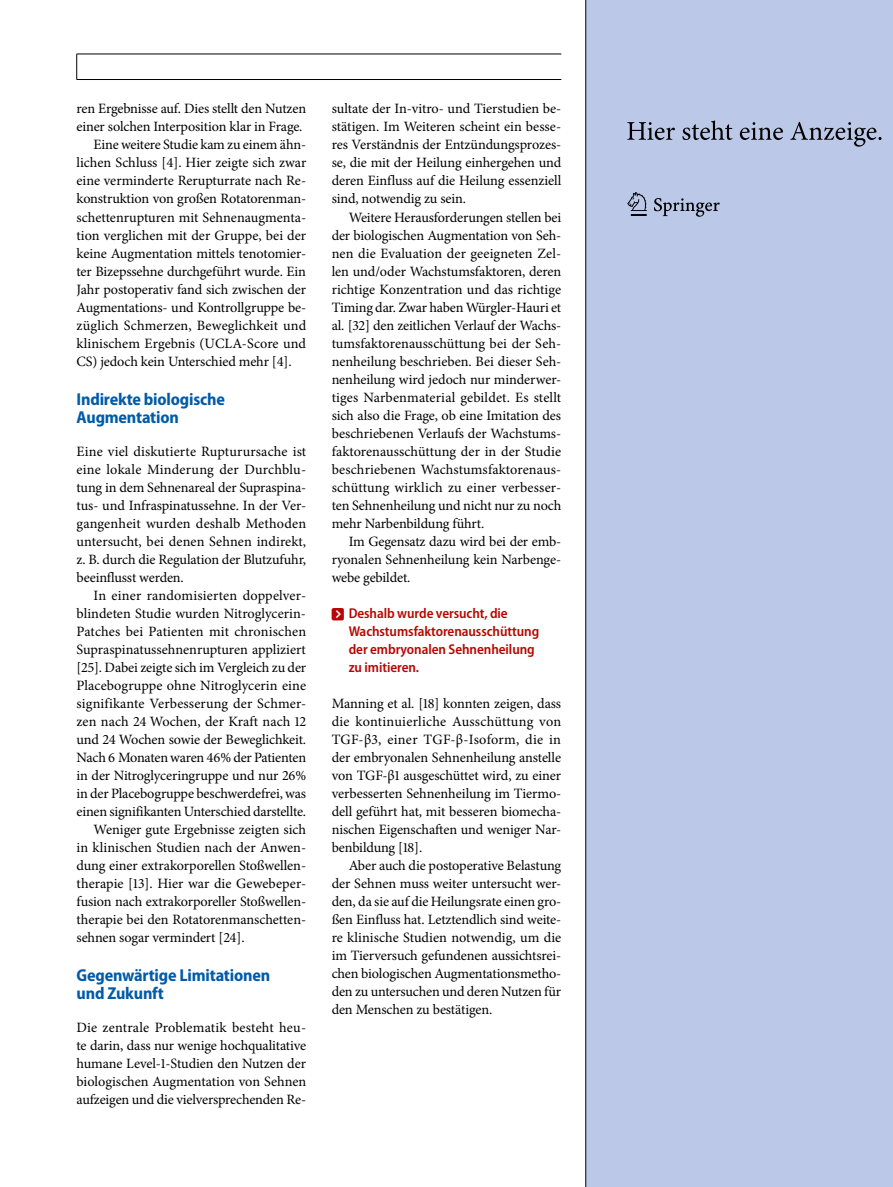
<style>
.page{position:relative;width:893px;height:1187px;background:#fff}
.page>*{position:absolute;margin:0;border:0;box-sizing:border-box;transform-origin:0 0}
._012_u1{font:700 semi-condensed 17.25px/18px "Myriad Pro";letter-spacing:-.01em;color:#005ba9}
._010_fliesstext_mit{font:14.25px/18px "Minion Pro";letter-spacing:-.01em;color:#000;text-align:justify}
._010_fliesstext_ohne{font:14.25px/18px "Minion Pro";letter-spacing:-.01em;color:#000;text-align:justify}
._017_important{font:600 semi-condensed 14.25px/18px "Myriad Pro";letter-spacing:-.005em;color:#b70502}
.s1{font-family:"S Buttons";font-weight:400;font-stretch:normal;font-size:11.25px}
</style>
<div class="page">
<div style="left:587px;top:0;width:306px;height:1186px;background:#bcc8e8"></div>
<svg style="left:627px;top:120px;width:254px;height:27px"></svg>
<svg style="left:627px;top:192px;width:93px;height:25px"></svg>
<hr style="left:585px;top:0;width:1px;height:1186px;background:#000">
<svg style="left:76px;top:54px;width:1px;height:25px"></svg>
<hr style="left:77px;top:79px;width:484px;height:1px;background:#000">
<hr style="left:77px;top:54px;width:484px;height:1px;background:#000">
<p class="_010_fliesstext_ohne" style="left:77px;top:100px;width:231px">ren Ergebnisse auf. Dies stellt den Nutzen einer solchen Interposition klar in Frage.</p>
<p class="_010_fliesstext_mit" style="left:77px;top:136px;width:231px;text-indent:17px">Eine weitere Studie kam zu einem ähn&shy;lichen Schluss [4]. Hier zeigte sich zwar eine verminderte Rerupturrate nach Re&shy;konstruktion von großen Rotatorenman&shy;schettenrupturen mit Sehnenaugmenta&shy;tion verglichen mit der Gruppe, bei der keine Augmentation mittels tenotomier&shy;ter Bizepssehne durchgeführt wurde. Ein Jahr postoperativ fand sich zwischen der Augmentations- und Kontrollgruppe be&shy;züglich Schmerzen, Beweglichkeit und klinischem Ergebnis (UCLA-Score und CS) jedoch kein Unterschied mehr [4].</p>
<p class="_012_u1" style="left:77px;top:390px;width:150px">Indirekte biologische<br>Augmentation</p>
<p class="_010_fliesstext_ohne" style="left:77px;top:442px;width:231px">Eine viel diskutierte Rupturursache ist eine lokale Minderung der Durchblu&shy;tung in dem Sehnenareal der Supraspina&shy;tus- und Infraspinatussehne. In der Ver&shy;gangenheit wurden deshalb Methoden untersucht, bei denen Sehnen indirekt, z. B. durch die Regulation der Blutzufuhr, beeinflusst werden.</p>
<p class="_010_fliesstext_mit" style="left:77px;top:586px;width:231px;text-indent:17px">In einer randomisierten doppelver&shy;blindeten Studie wurden Nitroglycerin-Patches bei Patienten mit chronischen Supraspinatussehnenrupturen appliziert [25]. Dabei zeigte sich im Vergleich zu der Placebogruppe ohne Nitroglycerin eine signifikante Verbesserung der Schmer&shy;zen nach 24 Wochen, der Kraft nach 12 und 24 Wochen sowie der Beweglichkeit.<br>Nach 6 Monaten waren 46% der Patienten in der Nitroglyceringruppe und nur 26% in der Placebogruppe beschwerdefrei, was einen signifikanten Unterschied darstellte.</p>
<p class="_010_fliesstext_mit" style="left:77px;top:820px;width:231px;text-indent:17px">Weniger gute Ergebnisse zeigten sich in klinischen Studien nach der Anwen&shy;dung einer extrakorporellen Stoßwellen&shy;therapie [13]. Hier war die Gewebeper&shy;fusion nach extrakorporeller Stoßwellen&shy;therapie bei den Rotatorenmanschetten&shy;sehnen sogar vermindert [24].</p>
<p class="_012_u1" style="left:77px;top:966px;width:195px">Gegenwärtige Limitationen und Zukunft</p>
<p class="_010_fliesstext_ohne" style="left:77px;top:1018px;width:231px">Die zentrale Problematik besteht heu&shy;te darin, dass nur wenige hochqualitative humane Level-1-Studien den Nutzen der biologischen Augmentation von Sehnen aufzeigen und die vielversprechenden Re-</p>
<p class="_010_fliesstext_ohne" style="left:332px;top:100px;width:231px">sultate der In-vitro- und Tierstudien be&shy;stätigen. Im Weiteren scheint ein besse&shy;res Verständnis der Entzündungsprozes&shy;se, die mit der Heilung einhergehen und deren Einfluss auf die Heilung essenziell sind, notwendig zu sein.</p>
<p class="_010_fliesstext_mit" style="left:332px;top:208px;width:231px;text-indent:17px">Weitere Herausforderungen stellen bei der biologischen Augmentation von Seh&shy;nen die Evaluation der geeigneten Zel&shy;len und/oder Wachstumsfaktoren, deren richtige Konzentration und das richtige Timing dar. Zwar haben Würgler-Hauri et al. [32] den zeitlichen Verlauf der Wachs&shy;tumsfaktorenausschüttung bei der Seh&shy;nenheilung beschrieben. Bei dieser Seh&shy;nenheilung wird jedoch nur minderwer&shy;tiges Narbenmaterial gebildet. Es stellt sich also die Frage, ob eine Imitation des beschriebenen Verlaufs der Wachstums&shy;faktorenausschüttung der in der Studie beschriebenen Wachstumsfaktorenaus&shy;schüttung wirklich zu einer verbesser&shy;ten Sehnenheilung und nicht nur zu noch mehr Narbenbildung führt.</p>
<p class="_010_fliesstext_mit" style="left:332px;top:532px;width:231px;text-indent:17px">Im Gegensatz dazu wird bei der emb&shy;ryonalen Sehnenheilung kein Narbenge&shy;webe gebildet.</p>
<p class="_017_important" style="left:349px;top:604px;width:192px;text-indent:-17px"><span class="s1">D</span> Deshalb wurde versucht, die<br>Wachstumsfaktorenausschüttung der embryonalen Sehnenheilung zu imitieren.</p>
<p class="_010_fliesstext_ohne" style="left:332px;top:694px;width:231px">Manning et al. [18] konnten zeigen, dass die kontinuierliche Ausschüttung von TGF-β3, einer TGF-β-Isoform, die in der embryonalen Sehnenheilung anstelle von TGF-β1 ausgeschüttet wird, zu einer verbesserten Sehnenheilung im Tiermo&shy;dell geführt hat, mit besseren biomecha&shy;nischen Eigenschaften und weniger Nar&shy;benbildung [18].</p>
<p class="_010_fliesstext_mit" style="left:332px;top:856px;width:231px;text-indent:17px">Aber auch die postoperative Belastung der Sehnen muss weiter untersucht wer&shy;den, da sie auf die Heilungsrate einen gro&shy;ßen Einfluss hat. Letztendlich sind weite&shy;re klinische Studien notwendig, um die im Tierversuch gefundenen aussichtsrei&shy;chen biologischen Augmentationsmetho&shy;den zu untersuchen und deren Nutzen für den Menschen zu bestätigen.</p>
</div>
